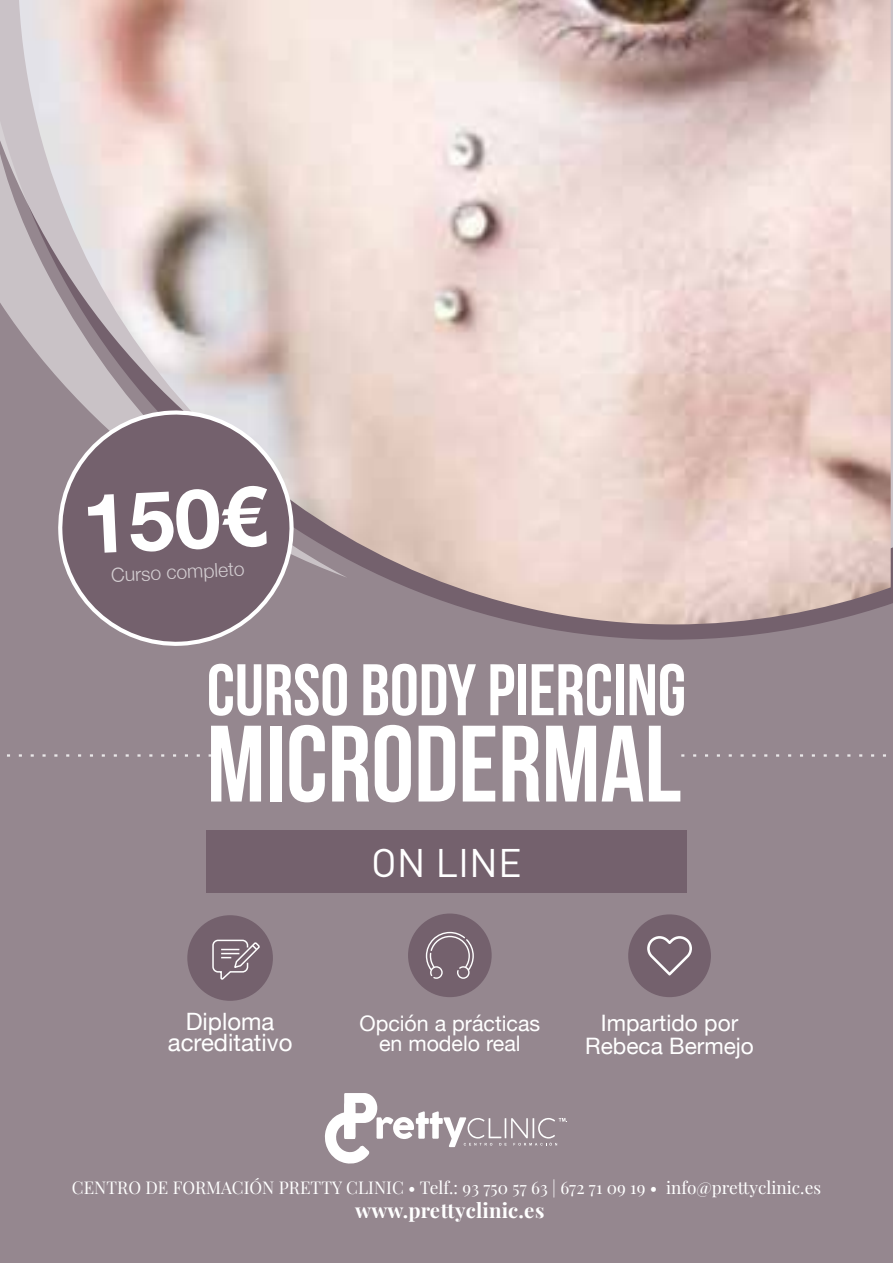
<style>
.page{position:relative;width:893px;height:1263px;background:#95878f}
.page>*{position:absolute;margin:0;border:0;box-sizing:border-box;transform-origin:0 0}
.t1{font:108.3px "Bebas Neue";color:#fff}
.t2{font:700 82.8px "Helvetica Neue";color:#fff}
.t3{font:72.75px "Bebas Neue";color:#fff}
.t4{font:39.45px "DIN Pro";color:#fff}
.t5{font:24px/21px "Helvetica Neue";color:#fff;text-align:center}
.t6{font:22.65px/22.6px "Helvetica Neue";color:#fff;text-align:center}
.t7{font:21.45px/20.1px "Helvetica Neue";color:#fff;text-align:center}
.t8{font:20.4px "Playfair Display Regular 700";letter-spacing:.005em;color:#fff}
.t9{font:300 19.35px "Helvetica Neue";color:#fff}
.t10{font:17.25px "Playfair Display Regular 400";letter-spacing:.005em;color:#fff}
</style>
<div class="page">
<svg style="left:0;top:0;width:19px;height:330px;fill:#c9c2c6"></svg>
<svg style="left:137px;top:754px;width:4px;height:3px"></svg>
<svg style="left:740px;top:754px;width:4px;height:3px"></svg>
<svg style="left:835px;top:754px;width:4px;height:3px"></svg>
<img style="left:19px;top:0;width:872px;height:624px">
<svg style="left:56px;top:405px;width:243px;height:241px"></svg>
<div style="left:206px;top:831px;width:480px;height:62px;background:#74616d"></div>
<svg style="left:324px;top:1093px;width:243px;height:71px"></svg>
<div style="left:187px;top:915px;width:86px;height:86px;background:#74616d;border-radius:50%"></div>
<svg style="left:212px;top:939px;width:48px;height:40px"></svg>
<div style="left:628px;top:914px;width:83px;height:83px;background:#74616d;border-radius:50%"></div>
<svg style="left:647px;top:936px;width:45px;height:39px"></svg>
<div style="left:408px;top:913px;width:84px;height:84px;background:#74616d;border-radius:50%"></div>
<svg style="left:426px;top:932px;width:48px;height:47px"></svg>
<h2 class="t2" style="left:79px;top:460px;width:186px;rotate:-3deg">150€</h2>
<p class="t9" style="left:110px;top:560px;width:135px;rotate:-3deg">Curso completo</p>
<h3 class="t3" style="left:207px;top:650px;width:481px">CURSO BODY PIERCING</h3>
<h1 class="t1" style="left:207px;top:705px;width:476px">MICRODERMAL</h1>
<h3 class="t4" style="left:371px;top:836px;width:152px">ON LINE</h3>
<h3 class="t5" style="left:168px;top:1012px;width:126px">Diploma acreditativo</h3>
<h3 class="t6" style="left:585px;top:1013px;width:170px">Impartido por<br>Rebeca Bermejo</h3>
<p class="t7" style="left:359px;top:1014px;width:182px">Opción a prácticas en modelo real</p>
<p class="t10" style="left:72px;top:1174px;width:751px">CENTRO DE FORMACIÓN PRETTY CLINIC • Telf.: 93 750 57 63 | 672 71 09 19 • info@prettyclinic.es</p>
<p class="t8" style="left:355px;top:1194px;width:191px">www.prettyclinic.es</p>
</div>
